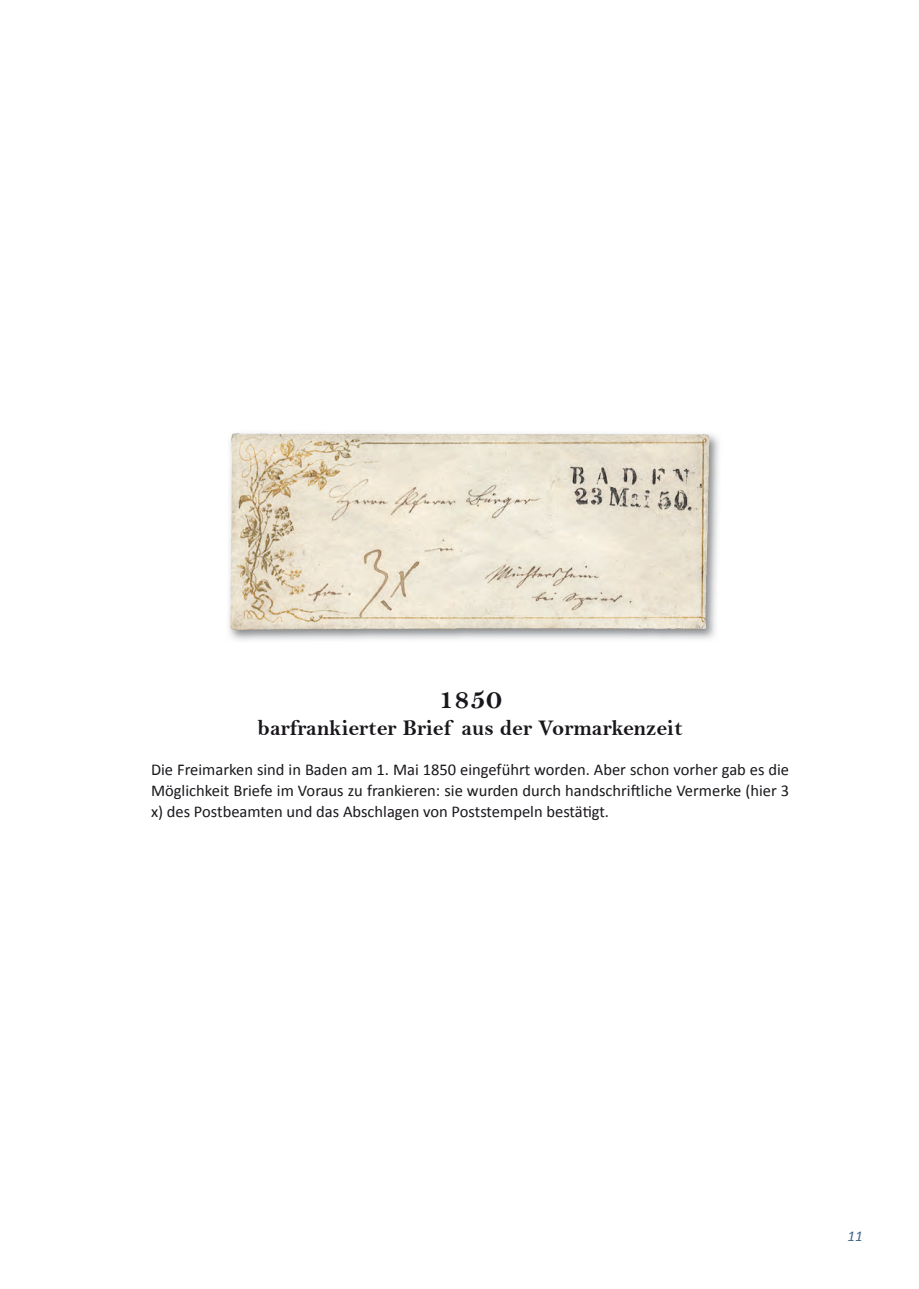
<style>
.page{position:relative;width:919px;height:1289px;background:#fff}
.page>*{position:absolute;margin:0;border:0;box-sizing:border-box;transform-origin:0 0}
.t1{font:30px "Bell MT Bold";color:#1a171c}
.t2{font:22.5px "Bell MT Bold";color:#1a171c}
.t3{font:16.5px/21px "Calibri";color:#1a171c;text-align:justify}
.t4{font:italic 15px "Calibri";color:#3d678a}
</style>
<div class="page">
<img style="left:229px;top:434px;width:490px;height:207px">
<img style="left:230px;top:433px;width:480px;height:197px">
<h1 class="t1" style="left:438px;top:680px;width:65px">1850</h1>
<h2 class="t2" style="left:257px;top:714px;width:426px">barfrankierter Brief aus der Vormarkenzeit</h2>
<p class="t3" style="left:151px;top:759px;width:639px">Die Freimarken sind in Baden am 1. Mai 1850 eingeführt worden. Aber schon vorher gab es die Möglichkeit Briefe im Voraus zu frankieren: sie wurden durch handschriftliche Vermerke (hier 3 x) des Postbeamten und das Abschlagen von Poststempeln bestätigt.</p>
<p class="t4" style="left:847px;top:1225px;width:17px">11</p>
</div>
